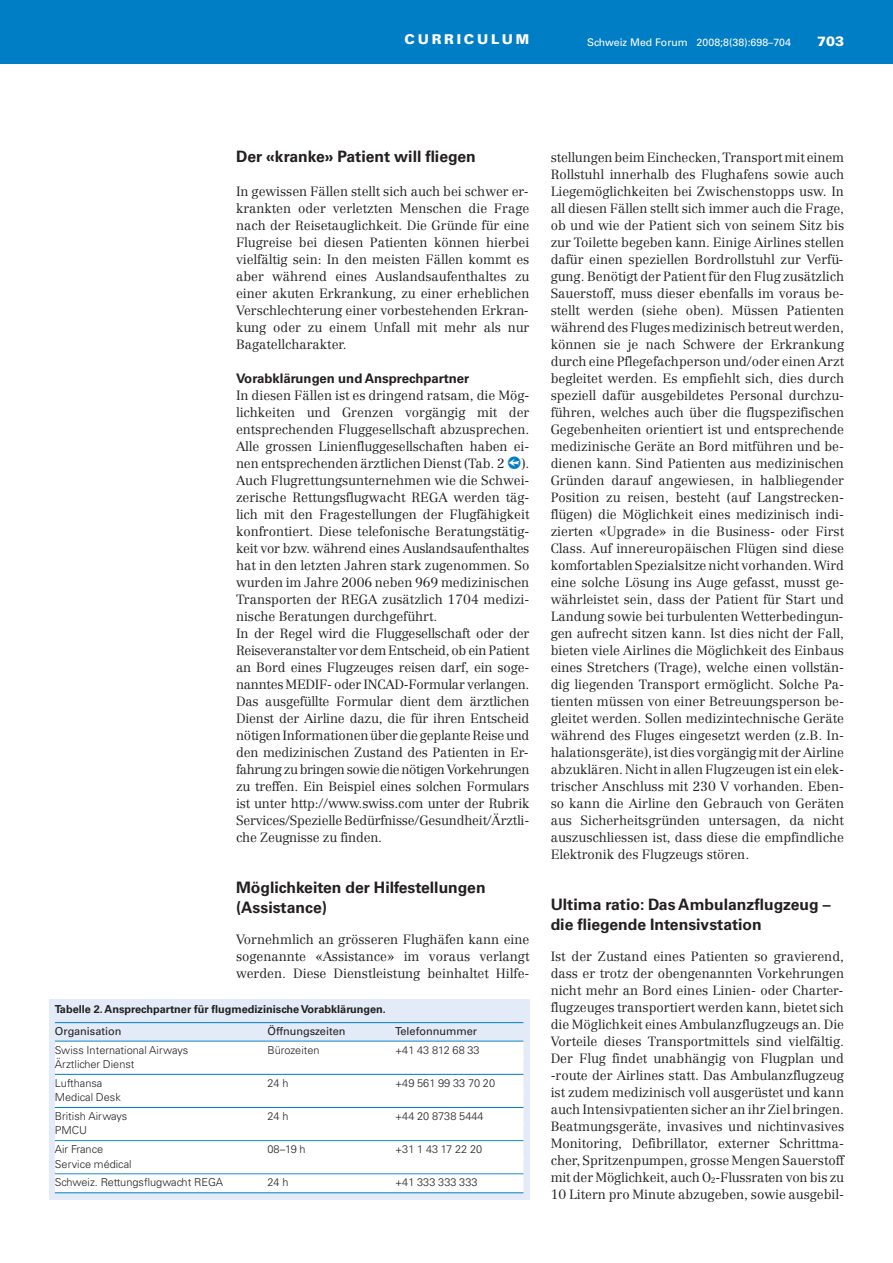
<style>
.page{position:relative;width:893px;height:1263px;background:#fff}
.page>*{position:absolute;margin:0;border:0;box-sizing:border-box;transform-origin:0 0}
.t1{font:700 15.75px/20px "Univers LT Std";color:#231f20}
.t2{font:900 13.5px "Univers LT Std";letter-spacing:.2em;color:#fff}
.t3{font:300 13.2px/17px "Centennial";letter-spacing:-.01em;color:#231f20;text-align:justify}
.t4{font:700 13.2px "Univers LT Std";color:#231f20}
.t5{font:300 10.95px/18.9px "Univers LT Std";color:#231f20}
.t6{font:700 10.95px "Univers LT Std";color:#231f20}
.t7{font:10.95px "Univers LT Std";color:#231f20}
.t8{font:10.5px "Univers LT Std";color:#fff}
</style>
<div class="page">
<div style="left:0;top:0;width:893px;height:64px;background:#007ec5"></div>
<div style="left:49px;top:999px;width:480px;height:200px;background:#e2ebf7"></div>
<hr style="left:55px;top:1022px;width:468px;height:1px;background:#007ec5">
<hr style="left:55px;top:1041px;width:468px;height:1px;background:#007ec5">
<div style="left:55px;top:1042px;width:468px;height:18px;background:#fff"></div>
<div style="left:55px;top:1056px;width:468px;height:18px;background:#fff"></div>
<hr style="left:55px;top:1074px;width:468px;height:1px;background:#007ec5">
<div style="left:55px;top:1075px;width:468px;height:18px;background:#fff"></div>
<div style="left:55px;top:1089px;width:468px;height:18px;background:#fff"></div>
<hr style="left:55px;top:1107px;width:468px;height:1px;background:#007ec5">
<div style="left:55px;top:1108px;width:468px;height:18px;background:#fff"></div>
<div style="left:55px;top:1122px;width:468px;height:19px;background:#fff"></div>
<hr style="left:55px;top:1140px;width:468px;height:1px;background:#007ec5">
<div style="left:55px;top:1141px;width:468px;height:19px;background:#fff"></div>
<div style="left:55px;top:1155px;width:468px;height:19px;background:#fff"></div>
<hr style="left:55px;top:1173px;width:468px;height:1px;background:#007ec5">
<div style="left:55px;top:1174px;width:468px;height:19px;background:#fff"></div>
<hr style="left:55px;top:1192px;width:468px;height:1px;background:#007ec5">
<p class="t2" style="left:405px;top:31px;width:126px">CURRICULUM</p>
<p class="t8" style="left:587px;top:38px;width:205px">Schweiz Med Forum 2008;8(38):698–704</p>
<p class="t2" style="left:817px;top:33px;width:29px">703</p>
<p class="t1" style="left:236px;top:147px;width:241px">Der «kranke» Patient will fliegen</p>
<p class="t3" style="left:236px;top:184px;width:295px">In gewissen Fällen stellt sich auch bei schwer er&shy;krankten oder verletzten Menschen die Frage nach der Reisetauglichkeit. Die Gründe für eine Flugreise bei diesen Patienten können hierbei vielfältig sein: In den meisten Fällen kommt es aber während eines Auslandsaufenthaltes zu einer akuten Erkrankung, zu einer erheblichen Verschlechterung einer vorbestehenden Erkran&shy;kung oder zu einem Unfall mit mehr als nur Bagatellcharakter.</p>
<p class="t4" style="left:236px;top:373px;width:235px">Vorabklärungen und Ansprechpartner</p>
<p class="t3" style="left:236px;top:388px;width:295px">In diesen Fällen ist es dringend ratsam, die Mög&shy;lichkeiten und Grenzen vorgängig mit der entsprechenden Fluggesellschaft abzusprechen.<br>Alle grossen Linienfluggesellschaften haben ei&shy;nen entsprechenden ärztlichen Dienst (Tab. 2</p>
<p class="t3" style="left:236px;top:456px;width:295px;text-align:left;text-indent:285px">).<br>Auch Flugrettungsunternehmen wie die Schwei&shy;zerische Rettungsflugwacht REGA werden täg&shy;lich mit den Fragestellungen der Flugfähigkeit konfrontiert. Diese telefonische Beratungstätig&shy;keit vor bzw. während eines Auslandsaufenthaltes hat in den letzten Jahren stark zugenommen. So wurden im Jahre 2006 neben 969 medizinischen Transporten der REGA zusätzlich 1704 medizi&shy;nische Beratungen durchgeführt.<br>In der Regel wird die Fluggesellschaft oder der Reiseveranstalter vor dem Entscheid, ob ein Patient an Bord eines Flugzeuges reisen darf, ein soge&shy;nanntes MEDIF- oder INCAD-Formular verlangen.<br>Das ausgefüllte Formular dient dem ärztlichen Dienst der Airline dazu, die für ihren Entscheid nötigen Informationen über die geplante Reise und den medizinischen Zustand des Patienten in Er&shy;fahrung zu bringen sowie die nötigen Vorkehrungen zu treffen. Ein Beispiel eines solchen Formulars ist unter http://www.swiss.com unter der Rubrik Services/Spezielle Bedürfnisse/Gesundheit/Ärztli&shy;che Zeugnisse zu finden.</p>
<p class="t1" style="left:236px;top:879px;width:251px">Möglichkeiten der Hilfestellungen (Assistance)</p>
<p class="t3" style="left:236px;top:932px;width:295px">Vornehmlich an grösseren Flughäfen kann eine sogenannte «Assistance» im voraus verlangt werden. Diese Dienstleistung beinhaltet Hilfe-</p>
<p class="t6" style="left:55px;top:1005px;width:332px">Tabelle 2. Ansprechpartner für flugmedizinische Vorabklärungen.</p>
<p class="t7" style="left:55px;top:1027px;width:68px">Organisation</p>
<p class="t7" style="left:267px;top:1027px;width:79px">Öffnungszeiten</p>
<p class="t7" style="left:395px;top:1027px;width:84px">Telefonnummer</p>
<p class="t5" style="left:55px;top:1041px;width:135px">Swiss International Airways</p>
<p class="t5" style="left:267px;top:1041px;width:54px">Bürozeiten</p>
<p class="t5" style="left:395px;top:1041px;width:86px">+41 43 812 68 33</p>
<p class="t5" style="left:55px;top:1056px;width:81px">Ärztlicher Dienst<br>Lufthansa</p>
<p class="t5" style="left:267px;top:1074px;width:23px">24 h</p>
<p class="t5" style="left:395px;top:1074px;width:102px">+49 561 99 33 70 20</p>
<p class="t5" style="left:55px;top:1089px;width:74px">Medical Desk<br>British Airways</p>
<p class="t5" style="left:55px;top:1122px;width:50px">PMCU<br>Air France</p>
<p class="t5" style="left:55px;top:1155px;width:170px">Service médical<br>Schweiz. Rettungsflugwacht REGA</p>
<p class="t5" style="left:267px;top:1108px;width:23px">24 h</p>
<p class="t5" style="left:395px;top:1108px;width:90px">+44 20 8738 5444</p>
<p class="t5" style="left:267px;top:1141px;width:40px">08–19 h</p>
<p class="t5" style="left:395px;top:1141px;width:89px">+31 1 43 17 22 20</p>
<p class="t5" style="left:267px;top:1174px;width:23px">24 h</p>
<p class="t5" style="left:395px;top:1174px;width:84px">+41 333 333 333</p>
<p class="t3" style="left:551px;top:150px;width:295px">stellungen beim Einchecken, Transport mit einem Rollstuhl innerhalb des Flughafens sowie auch Liegemöglichkeiten bei Zwischenstopps usw. In all diesen Fällen stellt sich immer auch die Frage, ob und wie der Patient sich von seinem Sitz bis zur Toilette begeben kann. Einige Airlines stellen dafür einen speziellen Bordrollstuhl zur Verfü&shy;gung. Benötigt der Patient für den Flug zusätzlich Sauerstoff, muss dieser ebenfalls im voraus be&shy;stellt werden (siehe oben). Müssen Patienten während des Fluges medizinisch betreut werden, können sie je nach Schwere der Erkrankung durch eine Pflegefachperson und/oder einen Arzt begleitet werden. Es empfiehlt sich, dies durch speziell dafür ausgebildetes Personal durchzu&shy;führen, welches auch über die flugspezifischen Gegebenheiten orientiert ist und entsprechende medizinische Geräte an Bord mitführen und be&shy;dienen kann. Sind Patienten aus medizinischen Gründen darauf angewiesen, in halbliegender Position zu reisen, besteht (auf Langstrecken - flügen) die Möglichkeit eines medizinisch indi&shy;zierten «Upgrade» in die Business- oder First Class. Auf innereuropäischen Flügen sind diese komfortablen Spezialsitze nicht vorhanden. Wird eine solche Lösung ins Auge gefasst, musst ge&shy;währleistet sein, dass der Patient für Start und Landung sowie bei turbulenten Wetterbedingun&shy;gen aufrecht sitzen kann. Ist dies nicht der Fall, bieten viele Airlines die Möglichkeit des Einbaus eines Stretchers (Trage), welche einen vollstän&shy;dig liegenden Transport ermöglicht. Solche Pa&shy;tienten müssen von einer Betreuungsperson be&shy;gleitet werden. Sollen medizintechnische Geräte während des Fluges eingesetzt werden (z.B. In&shy;halationsgeräte), ist dies vorgängig mit der Airline abzuklären. Nicht in allen Flugzeugen ist ein elek&shy;trischer Anschluss mit 230 V vorhanden. Eben&shy;so kann die Airline den Gebrauch von Geräten aus Sicherheitsgründen untersagen, da nicht auszuschliessen ist, dass diese die empfindliche Elektronik des Flugzeugs stören.</p>
<p class="t1" style="left:551px;top:896px;width:281px">Ultima ratio: Das Ambulanzflugzeug – die fliegende Intensivstation</p>
<p class="t3" style="left:551px;top:949px;width:295px">Ist der Zustand eines Patienten so gravierend, dass er trotz der obengenannten Vorkehrungen nicht mehr an Bord eines Linien- oder Charter&shy;flugzeuges transportiert werden kann, bietet sich die Möglichkeit eines Ambulanzflugzeugs an. Die Vorteile dieses Transportmittels sind vielfältig.<br>Der Flug findet unabhängig von Flugplan und -route der Airlines statt. Das Ambulanzflugzeug ist zudem medizinisch voll ausgerüstet und kann auch Intensivpatienten sicher an ihr Ziel bringen.<br>Beatmungsgeräte, invasives und nichtinvasives Monitoring, Defibrillator, externer Schrittma&shy;cher, Spritzenpumpen, grosse Mengen Sauerstoff mit der Möglichkeit, auch O<sub>2</sub>-Flussraten von bis zu 10 Litern pro Minute abzugeben, sowie ausgebil-</p>
</div>
